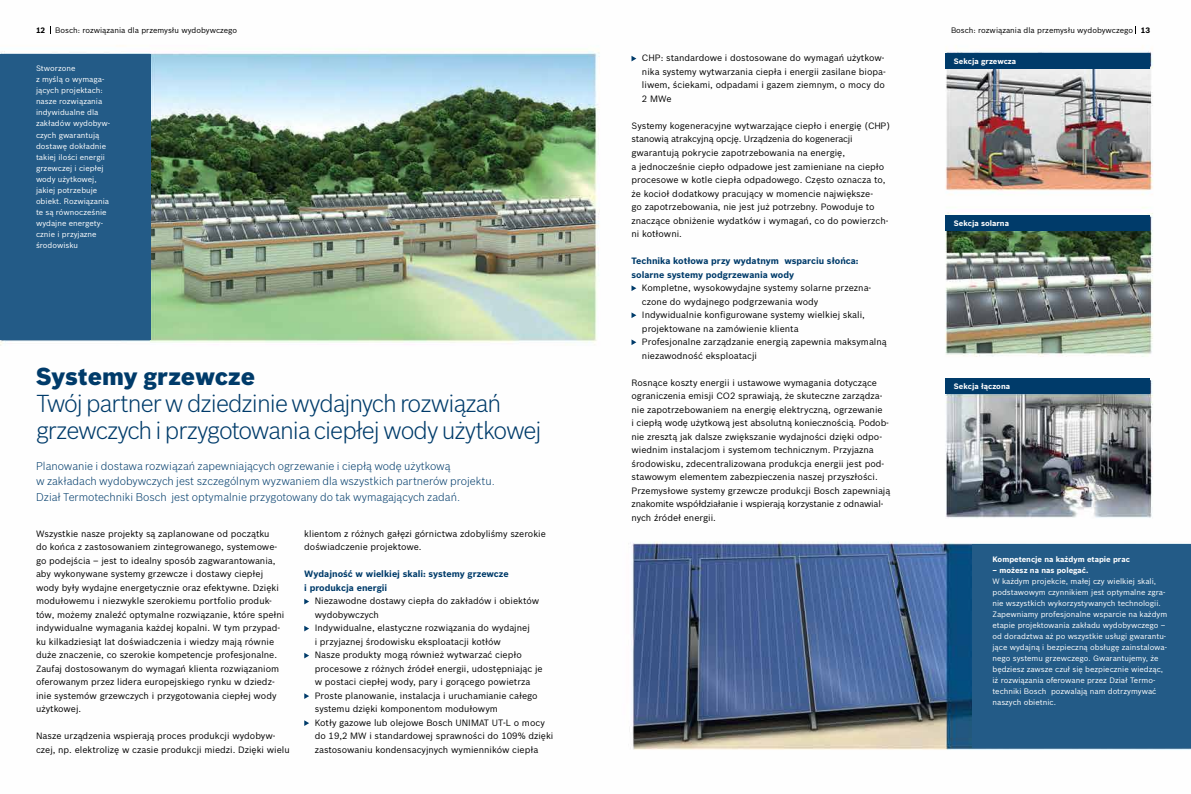
<style>
.page{position:relative;width:1191px;height:794px;background:#fff}
.page>*{position:absolute;margin:0;border:0;box-sizing:border-box;transform-origin:0 0}
.t1{font:300 24px/26.8px "Bosch Sans East";letter-spacing:-.04em;color:#003b6a}
.t2{font:900 24px "Bosch Sans East";color:#003b6a}
.t3{font:300 11px/15.5px "Bosch Sans East";color:#003b6a}
.t4{font:9px/13.5px "Bosch Sans East";color:#000}
.t5{font:700 9px/13.5px "Bosch Sans East";color:#003b6a}
.t6{font:7.7px/11px "Bosch Sans East";color:#fff}
.t7{font:700 7.7px "Bosch Sans East";color:#fff}
.t8{font:7.7px "Bosch Sans East";color:#000}
.t9{font:700 7.7px "Bosch Sans East";color:#000}
.s1{font-weight:700}
</style>
<div class="page">
<img style="left:0;top:26px;width:1191px;height:724px">
<div style="left:0;top:54px;width:150px;height:286px;background:#235b87"></div>
<div style="left:972px;top:543px;width:219px;height:204px;background:#235b87"></div>
<svg style="left:304px;top:598px;width:5px;height:6px"></svg>
<svg style="left:304px;top:625px;width:5px;height:6px"></svg>
<svg style="left:304px;top:652px;width:5px;height:6px"></svg>
<svg style="left:304px;top:693px;width:5px;height:5px"></svg>
<svg style="left:304px;top:720px;width:5px;height:5px"></svg>
<svg style="left:631px;top:56px;width:5px;height:5px"></svg>
<svg style="left:631px;top:285px;width:5px;height:6px"></svg>
<svg style="left:631px;top:312px;width:5px;height:6px"></svg>
<svg style="left:631px;top:339px;width:5px;height:6px"></svg>
<div style="left:945px;top:53px;width:205px;height:16px;background:#003b6a"></div>
<div style="left:945px;top:215px;width:205px;height:16px;background:#003b6a"></div>
<div style="left:945px;top:378px;width:205px;height:16px;background:#003b6a"></div>
<p class="t9" style="left:36px;top:25px;width:11px">12</p>
<p class="t8" style="left:55px;top:25px;width:184px">Bosch: rozwiązania dla przemysłu wydobywczego</p>
<p class="t8" style="left:951px;top:25px;width:201px">Bosch: rozwiązania dla przemysłu wydobywczego <span class="s1">13</span></p>
<p class="t6" style="left:36px;top:63px;width:76px">Stworzone<br>z myślą o wymaga&shy;jących projektach: nasze rozwiązania indywidualne dla zakładów wydobyw&shy;czych gwarantują dostawę dokładnie takiej ilości energii grzewczej i ciepłej wody użytkowej, jakiej potrzebuje obiekt. Rozwiązania te są równocześnie wydajne energety&shy;cznie i przyjazne środowisku</p>
<h1 class="t2" style="left:36px;top:361px;width:221px">Systemy grzewcze</h1>
<h1 class="t1" style="left:36px;top:389px;width:507px">Twój partner w dziedzinie wydajnych rozwiązań grzewczych i przygotowania ciepłej wody użytkowej</h1>
<p class="t3" style="left:36px;top:457px;width:460px">Planowanie i dostawa rozwiązań zapewniających ogrzewanie i ciepłą wodę użytkową<br>w zakładach wydobywczych jest szczególnym wyzwaniem dla wszystkich partnerów projektu.<br>Dział Termotechniki Bosch jest optymalnie przygotowany do tak wymagających zadań.</p>
<p class="t4" style="left:36px;top:526px;width:250px">Wszystkie nasze projekty są zaplanowane od początku<br>do końca z zastosowaniem zintegrowanego, systemowe&shy;go podejścia – jest to idealny sposób zagwarantowania, aby wykonywane systemy grzewcze i dostawy ciepłej wody były wydajne energetycznie oraz efektywne. Dzięki modułowemu i niezwykle szerokiemu portfolio produk&shy;tów, możemy znaleźć optymalne rozwiązanie, które spełni indywidualne wymagania każdej kopalni. W tym przypad&shy;ku kilkadziesiąt lat doświadczenia i wiedzy mają równie duże znaczenie, co szerokie kompetencje profesjonalne.<br>Zaufaj dostosowanym do wymagań klienta rozwiązaniom oferowanym przez lidera europejskiego rynku w dziedz&shy;inie systemów grzewczych i przygotowania ciepłej wody użytkowej.</p>
<p class="t4" style="left:36px;top:729px;width:255px">Nasze urządzenia wspierają proces produkcji wydobyw&shy;czej, np. elektrolizę w czasie produkcji miedzi. Dzięki wielu</p>
<p class="t4" style="left:304px;top:526px;width:243px">klientom z różnych gałęzi górnictwa zdobyliśmy szerokie doświadczenie projektowe.</p>
<p class="t5" style="left:304px;top:567px;width:206px">Wydajność w wielkiej skali: systemy grzewcze i produkcja energii</p>
<p class="t4" style="left:315px;top:594px;width:240px">Niezawodne dostawy ciepła do zakładów i obiektów wydobywczych<br>Indywidualne, elastyczne rozwiązania do wydajnej<br>i przyjaznej środowisku eksploatacji kotłów<br>Nasze produkty mogą również wytwarzać ciepło procesowe z różnych źródeł energii, udostępniając je<br>w postaci ciepłej wody, pary i gorącego powietrza Proste planowanie, instalacja i uruchamianie całego systemu dzięki komponentom modułowym<br>Kotły gazowe lub olejowe Bosch UNIMAT UT-L o mocy do 19,2 MW i standardowej sprawności do 109% dzięki zastosowaniu kondensacyjnych wymienników ciepła</p>
<p class="t4" style="left:642px;top:51px;width:245px">CHP: standardowe i dostosowane do wymagań użytkow&shy;nika systemy wytwarzania ciepła i energii zasilane biopa&shy;liwem, ściekami, odpadami i gazem ziemnym, o mocy do 2 MWe</p>
<p class="t4" style="left:631px;top:119px;width:260px">Systemy kogeneracyjne wytwarzające ciepło i energię (CHP) stanowią atrakcyjną opcję. Urządzenia do kogeneracji gwarantują pokrycie zapotrzebowania na energię,<br>a jednocześnie ciepło odpadowe jest zamieniane na ciepło procesowe w kotle ciepła odpadowego. Często oznacza to, że kocioł dodatkowy pracujący w momencie największe-<br>go zapotrzebowania, nie jest już potrzebny. Powoduje to znaczące obniżenie wydatków i wymagań, co do powierzch&shy;ni kotłowni.</p>
<p class="t5" style="left:631px;top:254px;width:228px">Technika kotłowa przy wydatnym wsparciu słońca: solarne systemy podgrzewania wody</p>
<p class="t4" style="left:642px;top:281px;width:246px">Kompletne, wysokowydajne systemy solarne przezna&shy;czone do wydajnego podgrzewania wody<br>Indywidualnie konfigurowane systemy wielkiej skali, projektowane na zamówienie klienta<br>Profesjonalne zarządzanie energią zapewnia maksymalną niezawodność eksploatacji</p>
<p class="t4" style="left:631px;top:375px;width:260px">Rosnące koszty energii i ustawowe wymagania dotyczące ograniczenia emisji CO2 sprawiają, że skuteczne zarządza&shy;nie zapotrzebowaniem na energię elektryczną, ogrzewanie<br>i ciepłą wodę użytkową jest absolutną koniecznością. Podob&shy;nie zresztą jak dalsze zwiększanie wydajności dzięki odpo&shy;wiednim instalacjom i systemom technicznym. Przyjazna środowisku, zdecentralizowana produkcja energii jest pod&shy;stawowym elementem zabezpieczenia naszej przyszłości.<br>Przemysłowe systemy grzewcze produkcji Bosch zapewniają znakomite współdziałanie i wspierają korzystanie z odnawial&shy;nych źródeł energii.</p>
<p class="t7" style="left:953px;top:57px;width:64px">Sekcja grzewcza</p>
<p class="t7" style="left:953px;top:219px;width:57px">Sekcja solarna</p>
<p class="t7" style="left:953px;top:381px;width:58px">Sekcja łączona</p>
<p class="t7" style="left:992px;top:554px;width:139px">Kompetencje na każdym etapie prac</p>
<p class="t7" style="left:992px;top:565px;width:97px">– możesz na nas polegać.</p>
<p class="t6" style="left:992px;top:575px;width:176px">W każdym projekcie, małej czy wielkiej skali, podstawowym czynnikiem jest optymalne zgra&shy;nie wszystkich wykorzystywanych technologii.<br>Zapewniamy profesjonalne wsparcie na każdym etapie projektowania zakładu wydobywczego – od doradztwa aż po wszystkie usługi gwarantu&shy;jące wydajną i bezpieczną obsługę zainstalowa&shy;nego systemu grzewczego. Gwarantujemy, że będziesz zawsze czuł się bezpiecznie wiedząc, iż rozwiązania oferowane przez Dział Termo&shy;techniki Bosch pozwalają nam dotrzymywać naszych obietnic.</p>
</div>
